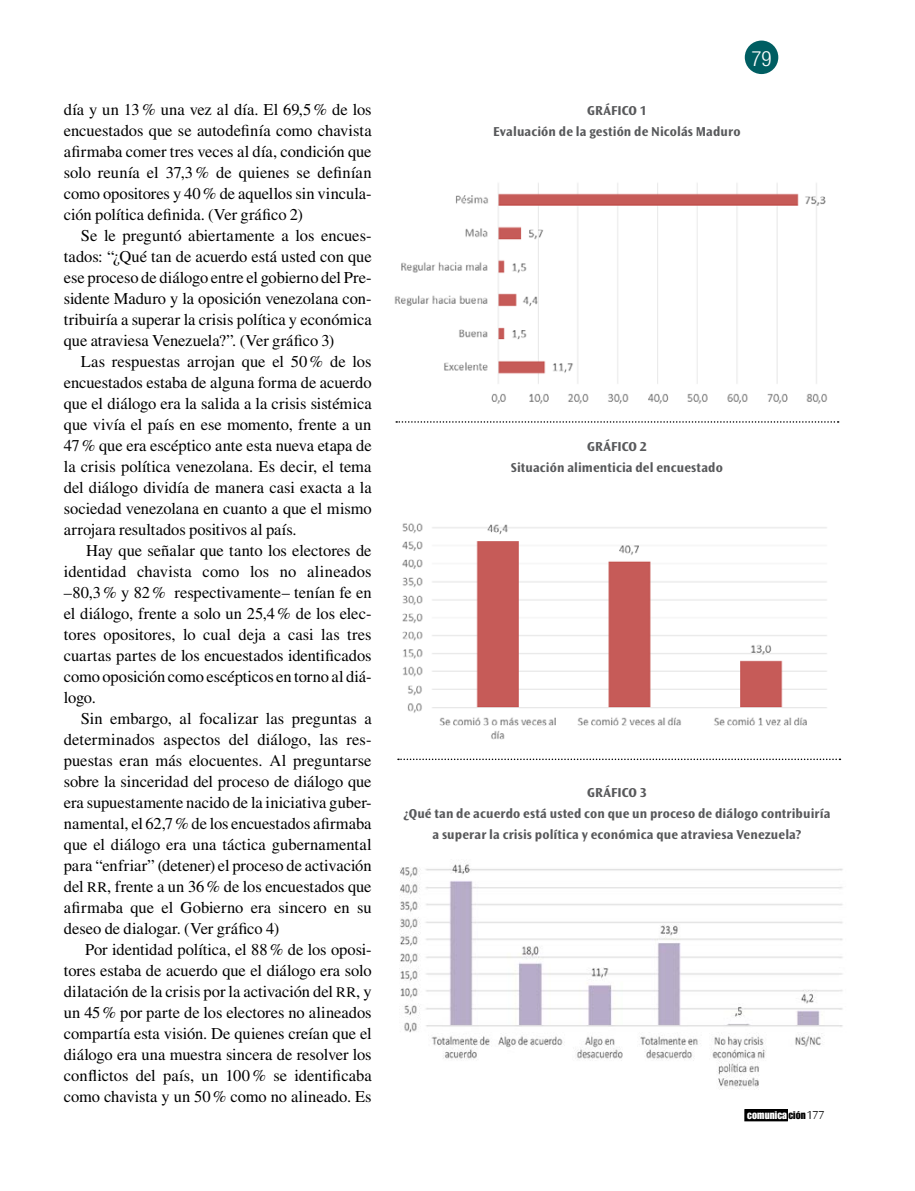
<style>
.page{position:relative;width:915px;height:1191px;background:#fff}
.page>*{position:absolute;margin:0;border:0;box-sizing:border-box;transform-origin:0 0}
.t1{font:300 condensed 21px "Helvetica Neue LT Std";color:#fff}
.t2{font:16.5px/21px "Times LT Std";letter-spacing:-.005em;color:#000;text-align:justify}
.t3{font:700 13.5px/21px "Ocean Sans Std";letter-spacing:.005em;color:#58595b;text-align:center}
.t4{font:10.8px "Impact LT Std";letter-spacing:.01em;color:#fff}
.s1{font-size:14.7px}
.s2{color:#000}
.s3{font-family:"Ocean Sans Std";font-weight:300;font-size:12.15px;color:#000}
</style>
<div class="page">
<div style="left:744px;top:41px;width:34px;height:33px;background:#005e62;border-radius:50%"></div>
<div style="left:744px;top:1109px;width:43px;height:11px;background:#000"></div>
<div style="left:744px;top:1109px;width:43px;height:12px;border:1px solid #000"></div>
<img style="left:402px;top:523px;width:425px;height:217px">
<img style="left:394px;top:183px;width:434px;height:221px">
<svg style="left:396px;top:421px;width:442px;height:2px"></svg>
<svg style="left:398px;top:758px;width:442px;height:2px"></svg>
<img style="left:399px;top:861px;width:444px;height:229px">
<p class="t2" style="left:64px;top:98px;width:309px">día y un 13% una vez al día. El 69,5% de los encuestados que se autodefinía como chavista afirmaba comer tres veces al día, condición que solo reunía el 37,3 % de quienes se definían como opositores y 40% de aquellos sin vincula&shy;ción política definida. (Ver gráfico 2)</p>
<p class="t2" style="left:64px;top:224px;width:309px;text-indent:17px">Se le preguntó abiertamente a los encues&shy;tados: “¿Qué tan de acuerdo está usted con que ese proceso de diálogo entre el gobierno del Pre&shy;sidente Maduro y la oposición venezolana con&shy;tribuiría a superar la crisis política y económica que atraviesa Venezuela?”. (Ver gráfico 3)</p>
<p class="t2" style="left:64px;top:350px;width:309px;text-indent:17px">Las respuestas arrojan que el 50% de los encuestados estaba de alguna forma de acuerdo que el diálogo era la salida a la crisis sistémica que vivía el país en ese momento, frente a un 47% que era escéptico ante esta nueva etapa de la crisis política venezolana. Es decir, el tema del diálogo dividía de manera casi exacta a la sociedad venezolana en cuanto a que el mismo arrojara resultados positivos al país.</p>
<p class="t2" style="left:64px;top:540px;width:309px;text-indent:22px">Hay que señalar que tanto los electores de identidad chavista como los no alineados –80,3% y 82% respectivamente– tenían fe en el diálogo, frente a solo un 25,4% de los elec&shy;tores opositores, lo cual deja a casi las tres cuartas partes de los encuestados identificados como oposición como escépticos en torno al diá&shy;logo.</p>
<p class="t2" style="left:64px;top:708px;width:309px;text-indent:17px">Sin embargo, al focalizar las preguntas a determinados aspectos del diálogo, las res&shy;puestas eran más elocuentes. Al preguntarse sobre la sinceridad del proceso de diálogo que era supuestamente nacido de la iniciativa guber&shy;namental, el 62,7% de los encuestados afirmaba que el diálogo era una táctica gubernamental para “enfriar” (detener) el proceso de activación del <span class="s1">RR</span>, frente a un 36% de los encuestados que afirmaba que el Gobierno era sincero en su deseo de dialogar. (Ver gráfico 4)</p>
<p class="t2" style="left:64px;top:938px;width:309px;text-indent:21px">Por identidad política, el 88% de los oposi&shy;tores estaba de acuerdo que el diálogo era solo dilatación de la crisis por la activación del <span class="s1">RR</span>, y un 45% por parte de los electores no alineados compartía esta visión. De quienes creían que el diálogo era una muestra sincera de resolver los conflictos del país, un 100% se identificaba como chavista y un 50% como no alineado. Es</p>
<p class="t1" style="left:751px;top:46px;width:22px">79</p>
<p class="t3" style="left:493px;top:100px;width:249px">GRÁFICO 1<br>Evaluación de la gestión de Nicolás Maduro</p>
<p class="t3" style="left:510px;top:436px;width:213px">GRÁFICO 2<br>Situación alimenticia del encuestado</p>
<p class="t3" style="left:403px;top:782px;width:428px">GRÁFICO 3<br>¿Qué tan de acuerdo está usted con que un proceso de diálogo contribuiría a superar la crisis política y económica que atraviesa Venezuela?</p>
<p class="t4" style="left:747px;top:1108px;width:78px">comunica <span class="s2">ción</span><span class="s3">177</span></p>
</div>
